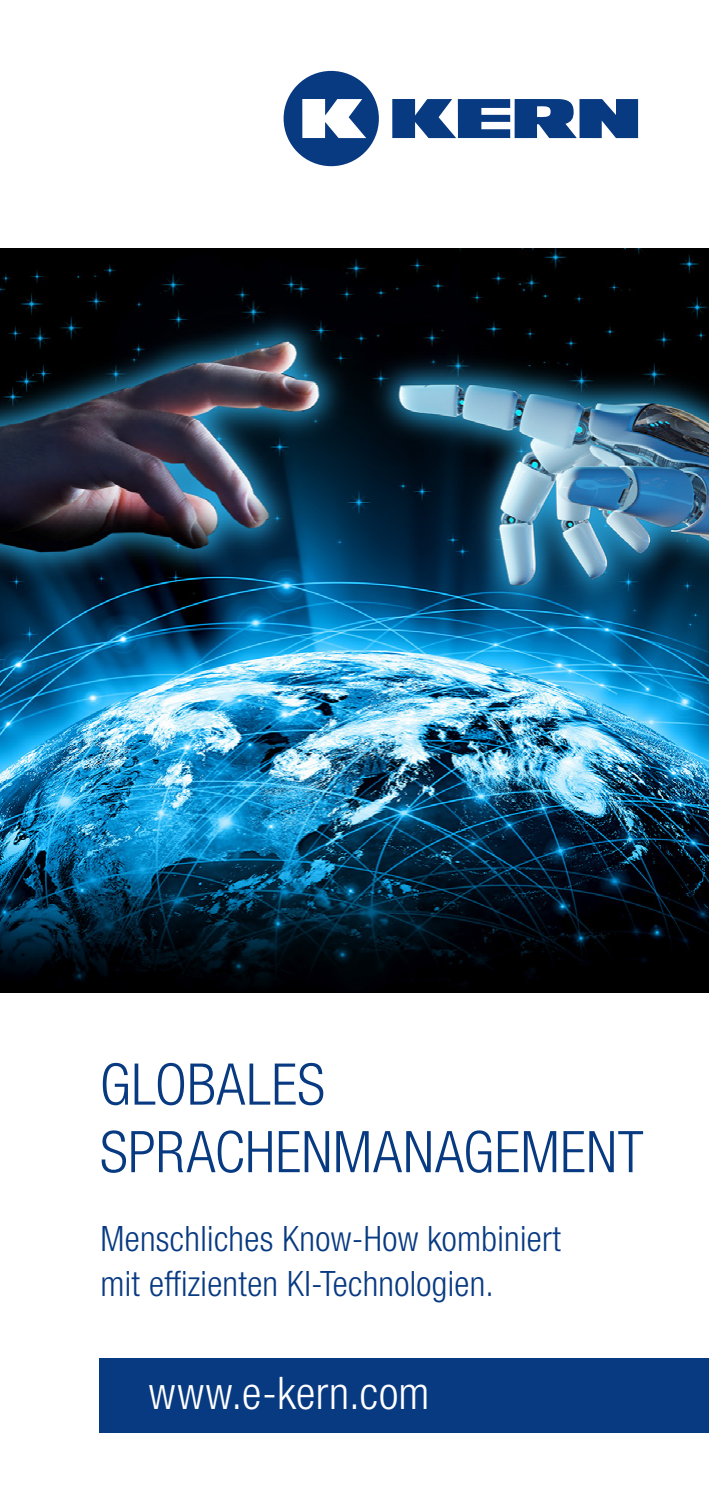
<style>
.page{position:relative;width:709px;height:1489px;background:#fff}
.page>*{position:absolute;margin:0;border:0;box-sizing:border-box;transform-origin:0 0}
.t1{font:300 condensed 57.5px/67.5px "Helvetica Neue LTW1 G";letter-spacing:.01em;color:#083a82}
.t2{font:300 condensed 45px "Helvetica Neue LTW1 G";letter-spacing:.015em;color:#fff}
.t3{font:300 condensed 35px/45px "Helvetica Neue LTW1 G";letter-spacing:.01em;color:#083a82}
</style>
<div class="page">
<div style="left:99px;top:1357px;width:610px;height:74px;background:#083a82"></div>
<img style="left:0;top:248px;width:709px;height:744px">
<svg style="left:392px;top:99px;width:246px;height:39px"></svg>
<svg style="left:283px;top:71px;width:96px;height:95px"></svg>
<h1 class="t1" style="left:100px;top:1050px;width:545px">GLOBALES<br>SPRACHENMANAGEMENT</h1>
<p class="t3" style="left:100px;top:1216px;width:462px">Menschliches Know-How kombiniert mit effizienten KI-Technologien.</p>
<p class="t2" style="left:149px;top:1366px;width:282px">www.e-kern.com</p>
</div>
